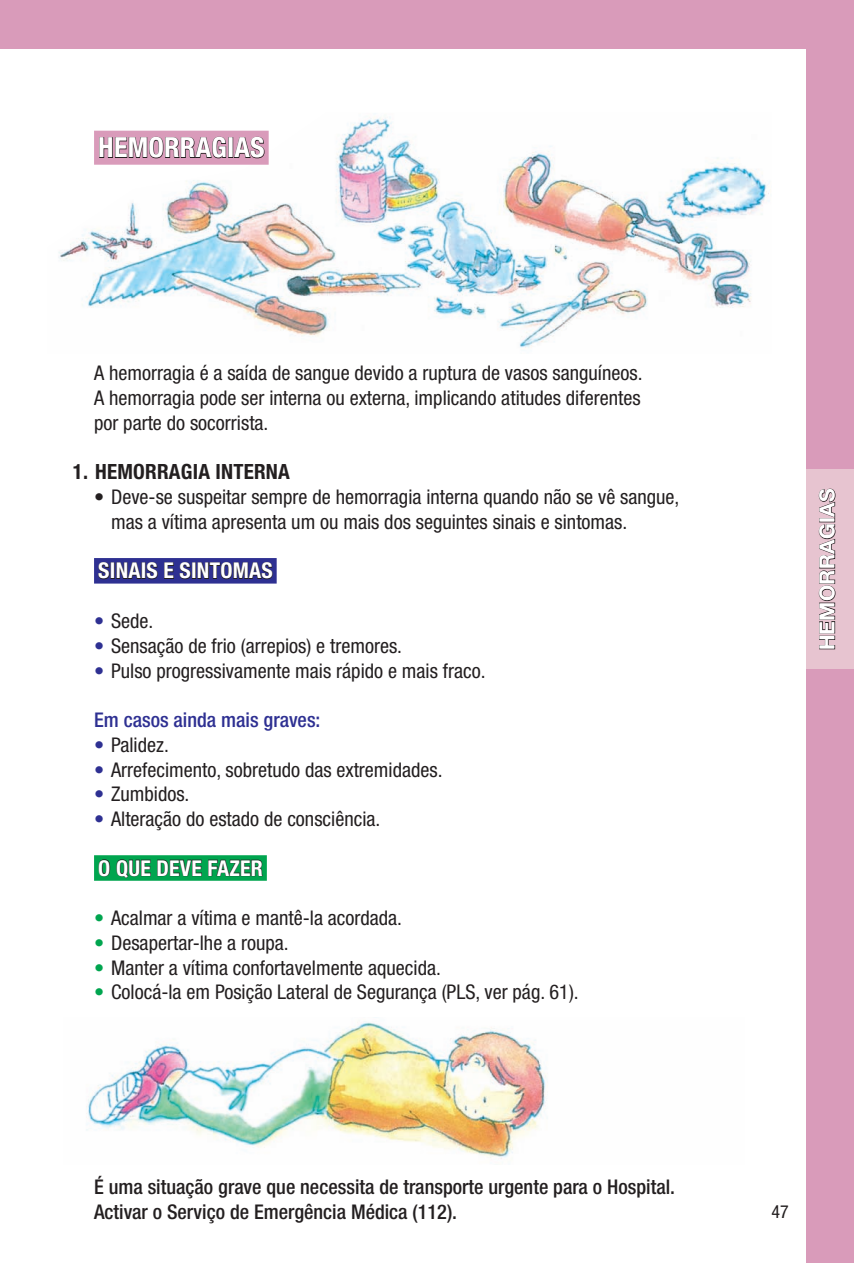
<style>
.page{position:relative;width:854px;height:1263px;background:#fff}
.page>*{position:absolute;margin:0;border:0;box-sizing:border-box;transform-origin:0 0}
._01_Tit_Destaque_Ass{font:700 condensed 27.75px "Helvetica Neue LT Std";letter-spacing:.01em;color:#fff}
._01_SubTit_SinaiseSi{font:700 condensed 21.75px "Helvetica Neue LT Std";letter-spacing:.01em;color:#fff}
._01_SubTit_OqueDeveF{font:700 condensed 21.75px "Helvetica Neue LT Std";letter-spacing:.01em;color:#fff}
._01_1_ponto{font:700 condensed 21px "Helvetica Neue LT Std";letter-spacing:.01em;color:#231f20}
._00_TitSeparador_Ver{font:700 21px "Helvetica Neue LT Std";letter-spacing:.01em;color:#fff}
._02_TexComBola{font:condensed 20.25px/24.8px "Helvetica Neue LT Std";color:#231f20}
._02_Tex{font:condensed 20.25px/24.8px "Helvetica Neue LT Std";color:#231f20}
._02_TexMédio{font:500 condensed 20.25px "Helvetica Neue LT Std";color:#231f20}
._02_TexComBola-2{font:500 condensed 20.25px "Helvetica Neue LT Std";color:#2e3092}
.t1{font:condensed 18px "Helvetica Neue LT Std";color:#231f20}
.s1{color:#2e3092}
.s2{color:#00a54f}
</style>
<div class="page">
<img style="left:58px;top:117px;width:711px;height:231px">
<div style="left:805px;top:0;width:48px;height:1262px;background:#d99bba"></div>
<div style="left:0;top:0;width:853px;height:48px;background:#d99bba"></div>
<div style="left:805px;top:469px;width:48px;height:200px;background:#e7c4d0"></div>
<svg style="left:818px;top:524px;width:17px;height:125px"></svg>
<div style="left:819px;top:518px;width:15px;height:4px;border:1px solid #231f20"></div>
<svg style="left:818px;top:488px;width:17px;height:30px"></svg>
<div style="left:94px;top:131px;width:174px;height:34px;background:#d99bba"></div>
<div style="left:94px;top:558px;width:182px;height:25px;background:#2e3092"></div>
<div style="left:94px;top:855px;width:173px;height:25px;background:#00a54f"></div>
<svg style="left:99px;top:117px;width:127px;height:91px"></svg>
<div style="left:228px;top:137px;width:5px;height:21px;border:1px solid #231f20"></div>
<svg style="left:233px;top:136px;width:32px;height:23px"></svg>
<svg style="left:98px;top:562px;width:12px;height:17px"></svg>
<div style="left:111px;top:562px;width:3px;height:17px;border:1px solid #231f20"></div>
<svg style="left:116px;top:558px;width:42px;height:21px"></svg>
<svg style="left:164px;top:562px;width:27px;height:17px"></svg>
<div style="left:192px;top:562px;width:4px;height:17px;border:1px solid #231f20"></div>
<svg style="left:197px;top:558px;width:76px;height:22px"></svg>
<svg style="left:98px;top:859px;width:12px;height:17px"></svg>
<svg style="left:116px;top:859px;width:35px;height:19px"></svg>
<svg style="left:157px;top:859px;width:45px;height:18px"></svg>
<svg style="left:208px;top:855px;width:55px;height:26px"></svg>
<img style="left:86px;top:1021px;width:460px;height:138px">
<p class="_01_Tit_Destaque_Ass" style="left:98px;top:131px;width:168px">HEMORRAGIAS</p>
<p class="_02_Tex" style="left:94px;top:360px;width:549px">A hemorragia é a saída de sangue devido a ruptura de vasos sanguíneos.</p>
<p class="_02_Tex" style="left:94px;top:385px;width:548px">A hemorragia pode ser interna ou externa, implicando atitudes diferentes por parte do socorrista.</p>
<p class="_01_1_ponto" style="left:73px;top:459px;width:218px">1. HEMORRAGIA INTERNA</p>
<p class="_02_TexComBola" style="left:111px;top:484px;width:569px;text-indent:-17px">• Deve-se suspeitar sempre de hemorragia interna quando não se vê sangue, mas a vítima apresenta um ou mais dos seguintes sinais e sintomas.</p>
<p class="_01_SubTit_SinaiseSi" style="left:98px;top:557px;width:176px">SINAIS E SINTOMAS</p>
<p class="_02_TexComBola" style="left:94px;top:608px;width:61px"><span class="s1">•</span> Sede.</p>
<p class="_02_TexComBola" style="left:94px;top:633px;width:309px"><span class="s1">•</span> Sensação de frio (arrepios) e tremores.</p>
<p class="_02_TexComBola" style="left:94px;top:657px;width:393px"><span class="s1">•</span> Pulso progressivamente mais rápido e mais fraco.</p>
<p class="_02_TexComBola-2" style="left:94px;top:707px;width:228px">Em casos ainda mais graves:</p>
<p class="_02_TexComBola" style="left:94px;top:732px;width:76px"><span class="s1">•</span> Palidez.</p>
<p class="_02_TexComBola" style="left:94px;top:756px;width:350px"><span class="s1">•</span> Arrefecimento, sobretudo das extremidades.</p>
<p class="_02_TexComBola" style="left:94px;top:781px;width:97px"><span class="s1">•</span> Zumbidos.</p>
<p class="_02_TexComBola" style="left:94px;top:806px;width:288px"><span class="s1">•</span> Alteração do estado de consciência.</p>
<p class="_01_SubTit_OqueDeveF" style="left:98px;top:854px;width:166px">O QUE DEVE FAZER</p>
<p class="_02_TexComBola" style="left:94px;top:905px;width:309px"><span class="s2">•</span> Acalmar a vítima e mantê-la acordada.</p>
<p class="_02_TexComBola" style="left:94px;top:930px;width:196px"><span class="s2">•</span> Desapertar-lhe a roupa.</p>
<p class="_02_TexComBola" style="left:94px;top:954px;width:348px"><span class="s2">•</span> Manter a vítima confortavelmente aquecida.</p>
<p class="_02_TexComBola" style="left:94px;top:979px;width:486px"><span class="s2">•</span> Colocá-la em Posição Lateral de Segurança (PLS, ver pág. 61).</p>
<p class="_02_TexMédio" style="left:94px;top:1174px;width:582px">É uma situação grave que necessita de transporte urgente para o Hospital.</p>
<p class="_02_TexMédio" style="left:94px;top:1199px;width:364px">Activar o Serviço de Emergência Médica (112).</p>
<p class="_00_TitSeparador_Ver" style="left:813px;top:650px;width:163px;rotate:-90deg">hemorragias</p>
<p class="t1" style="left:771px;top:1201px;width:19px">47</p>
</div>
